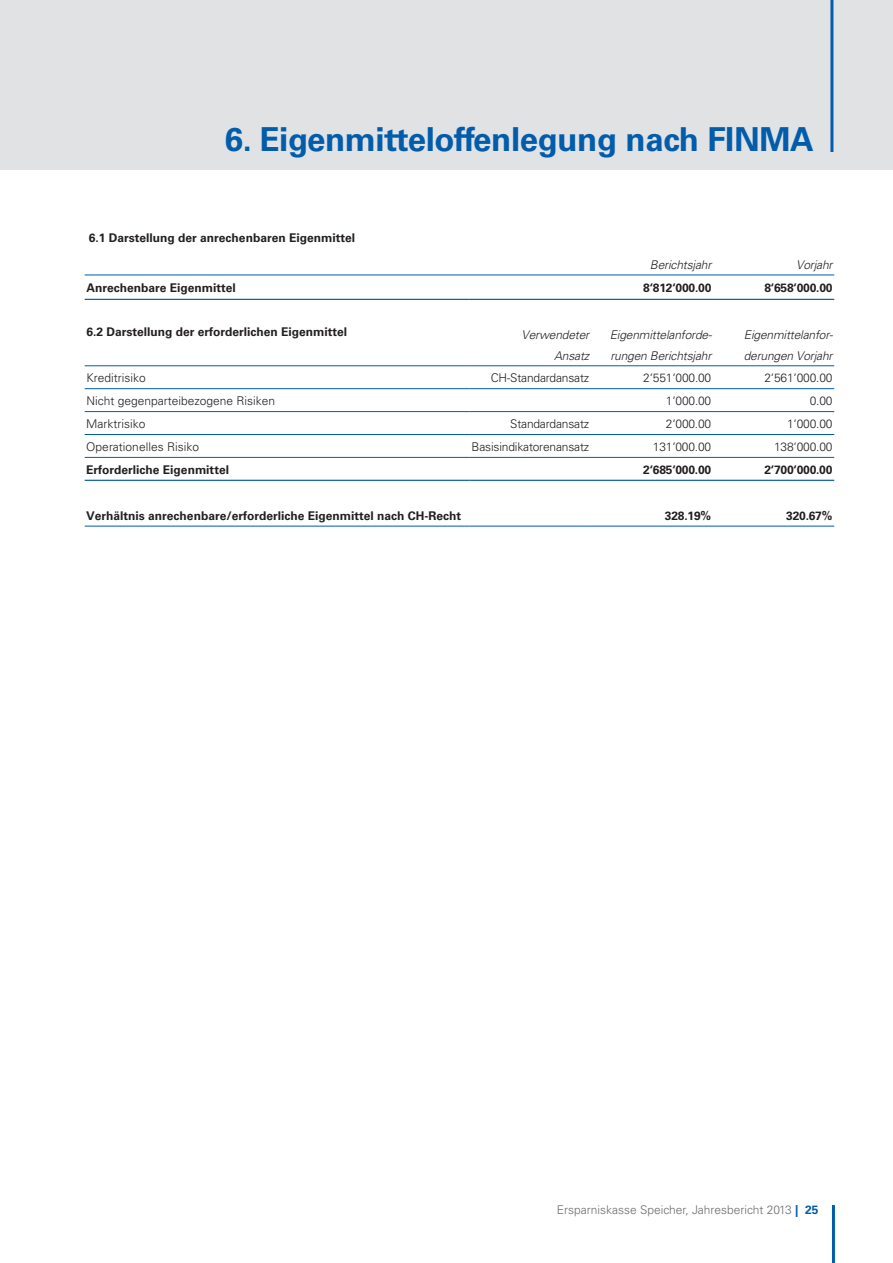
<style>
.page{position:relative;width:893px;height:1263px;background:#fff}
.page>*{position:absolute;margin:0;border:0;box-sizing:border-box;transform-origin:0 0}
.t1{font:700 33px "Univers";letter-spacing:-.01em;color:#015dab}
.t2{font:700 12px "Univers";color:#231f20}
.t3{font:300 12px "Univers";letter-spacing:-.015em;color:#231f20}
.t4{font:italic 300 12px/21px "Univers";letter-spacing:-.015em;color:#231f20}
.t5{font:300 12px "Univers";color:#6c6d70}
.s1{font-weight:700;color:#015dab}
</style>
<div class="page">
<div style="left:0;top:0;width:893px;height:170px;background:#e1e2e4"></div>
<hr style="left:830px;top:0;width:3px;height:152px;background:#015dab">
<hr style="left:832px;top:1205px;width:3px;height:58px;background:#015dab">
<hr style="left:85px;top:365px;width:385px;height:1px;background:#015dab">
<hr style="left:470px;top:365px;width:121px;height:1px;background:#015dab">
<hr style="left:591px;top:365px;width:122px;height:1px;background:#015dab">
<hr style="left:713px;top:365px;width:121px;height:1px;background:#015dab">
<hr style="left:85px;top:388px;width:385px;height:1px;background:#015dab">
<hr style="left:470px;top:388px;width:121px;height:1px;background:#015dab">
<hr style="left:591px;top:388px;width:122px;height:1px;background:#015dab">
<hr style="left:713px;top:388px;width:121px;height:1px;background:#015dab">
<hr style="left:85px;top:411px;width:385px;height:1px;background:#015dab">
<hr style="left:470px;top:411px;width:121px;height:1px;background:#015dab">
<hr style="left:591px;top:411px;width:122px;height:1px;background:#015dab">
<hr style="left:713px;top:411px;width:121px;height:1px;background:#015dab">
<hr style="left:85px;top:434px;width:385px;height:1px;background:#015dab">
<hr style="left:470px;top:434px;width:121px;height:1px;background:#015dab">
<hr style="left:591px;top:434px;width:122px;height:1px;background:#015dab">
<hr style="left:713px;top:434px;width:121px;height:1px;background:#015dab">
<hr style="left:85px;top:275px;width:385px;height:1px;background:#015dab">
<hr style="left:470px;top:275px;width:121px;height:1px;background:#015dab">
<hr style="left:591px;top:275px;width:122px;height:1px;background:#015dab">
<hr style="left:713px;top:275px;width:121px;height:1px;background:#015dab">
<hr style="left:85px;top:299px;width:385px;height:1px;background:#015dab">
<hr style="left:470px;top:299px;width:121px;height:1px;background:#015dab">
<hr style="left:591px;top:299px;width:122px;height:1px;background:#015dab">
<hr style="left:713px;top:299px;width:121px;height:1px;background:#015dab">
<hr style="left:85px;top:457px;width:385px;height:1px;background:#015dab">
<hr style="left:470px;top:457px;width:121px;height:1px;background:#015dab">
<hr style="left:591px;top:457px;width:122px;height:1px;background:#015dab">
<hr style="left:713px;top:457px;width:121px;height:1px;background:#015dab">
<hr style="left:85px;top:480px;width:385px;height:1px;background:#015dab">
<hr style="left:470px;top:480px;width:121px;height:1px;background:#015dab">
<hr style="left:591px;top:480px;width:122px;height:1px;background:#015dab">
<hr style="left:713px;top:480px;width:121px;height:1px;background:#015dab">
<hr style="left:85px;top:526px;width:385px;height:1px;background:#015dab">
<hr style="left:470px;top:526px;width:121px;height:1px;background:#015dab">
<hr style="left:591px;top:526px;width:122px;height:1px;background:#015dab">
<hr style="left:713px;top:526px;width:121px;height:1px;background:#015dab">
<h1 class="t1" style="left:225px;top:120px;width:591px">6. Eigenmitteloffenlegung nach FINMA</h1>
<p class="t2" style="left:89px;top:231px;width:268px">6.1 Darstellung der anrechenbaren Eigenmittel</p>
<p class="t4" style="left:650px;top:254px;width:63px">Berichtsjahr</p>
<p class="t4" style="left:796px;top:254px;width:38px">Vorjahr</p>
<p class="t2" style="left:86px;top:280px;width:151px">Anrechenbare Eigenmittel</p>
<p class="t2" style="left:643px;top:280px;width:70px">8‘812‘000.00</p>
<p class="t2" style="left:764px;top:280px;width:70px">8‘658‘000.00</p>
<p class="t2" style="left:86px;top:324px;width:262px">6.2 Darstellung der erforderlichen Eigenmittel</p>
<p class="t4" style="left:522px;top:324px;width:69px;text-align:right">Verwendeter<br>Ansatz</p>
<p class="t4" style="left:610px;top:324px;width:104px">Eigenmittelanforde&shy;rungen Berichtsjahr</p>
<p class="t4" style="left:744px;top:324px;width:91px">Eigenmittelanfor&shy;derungen Vorjahr</p>
<p class="t3" style="left:86px;top:371px;width:61px">Kreditrisiko</p>
<p class="t3" style="left:491px;top:371px;width:100px">CH-Standardansatz</p>
<p class="t3" style="left:643px;top:371px;width:70px">2‘551‘000.00</p>
<p class="t3" style="left:764px;top:371px;width:70px">2‘561‘000.00</p>
<p class="t3" style="left:86px;top:394px;width:190px">Nicht gegenparteibezogene Risiken</p>
<p class="t3" style="left:666px;top:394px;width:47px">1‘000.00</p>
<p class="t3" style="left:810px;top:394px;width:24px">0.00</p>
<p class="t3" style="left:86px;top:417px;width:61px">Marktrisiko</p>
<p class="t3" style="left:510px;top:417px;width:80px">Standardansatz</p>
<p class="t3" style="left:666px;top:417px;width:47px">2‘000.00</p>
<p class="t3" style="left:787px;top:417px;width:47px">1‘000.00</p>
<p class="t3" style="left:86px;top:440px;width:114px">Operationelles Risiko</p>
<p class="t3" style="left:472px;top:440px;width:119px">Basisindikatorenansatz</p>
<p class="t3" style="left:653px;top:440px;width:60px">131‘000.00</p>
<p class="t3" style="left:774px;top:440px;width:60px">138‘000.00</p>
<p class="t2" style="left:86px;top:463px;width:144px">Erforderliche Eigenmittel</p>
<p class="t2" style="left:643px;top:463px;width:70px">2‘685‘000.00</p>
<p class="t2" style="left:764px;top:463px;width:70px">2‘700‘000.00</p>
<p class="t2" style="left:86px;top:509px;width:376px">Verhältnis anrechenbare/erforderliche Eigenmittel nach CH-Recht</p>
<p class="t2" style="left:665px;top:509px;width:48px">328.19%</p>
<p class="t2" style="left:786px;top:509px;width:48px">320.67%</p>
<p class="t5" style="left:557px;top:1202px;width:263px">Ersparniskasse Speicher, Jahresbericht 2013 <span class="s1">| 25</span></p>
</div>
